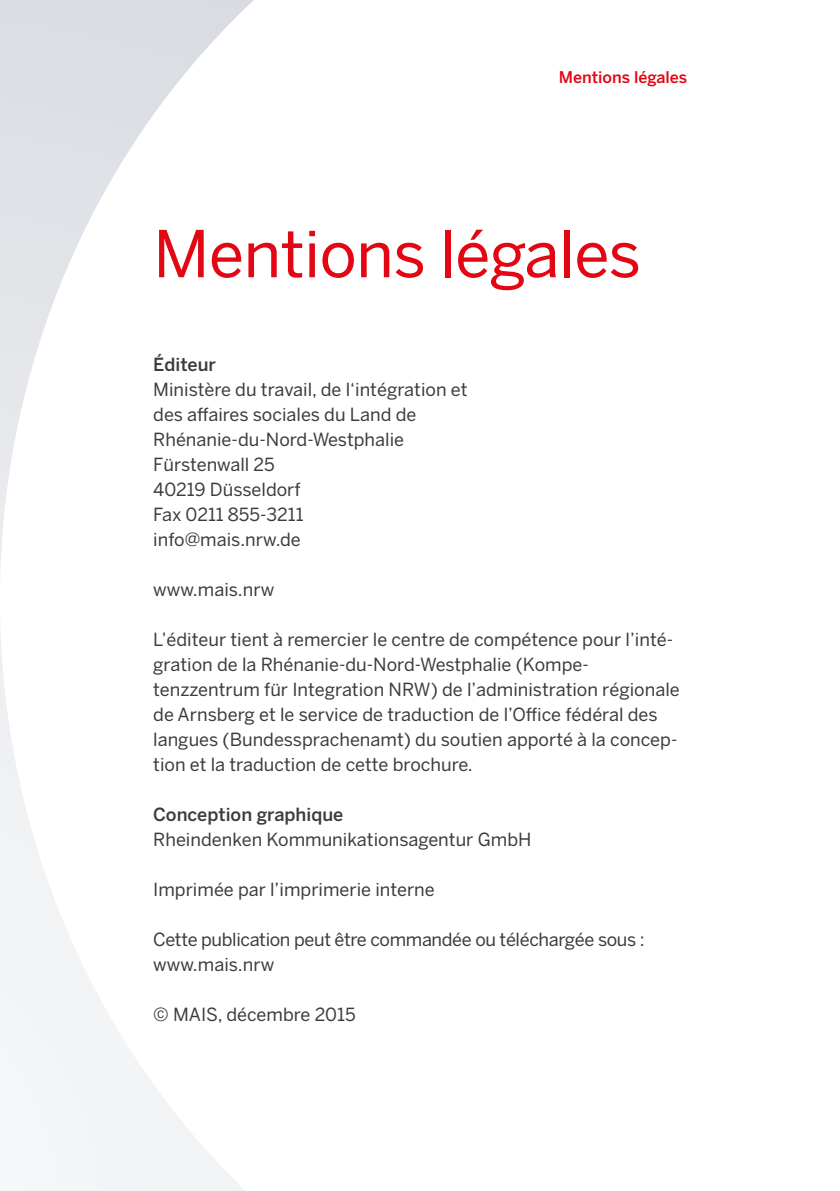
<style>
.page{position:relative;width:840px;height:1191px;background:#fff}
.page>*{position:absolute;margin:0;border:0;box-sizing:border-box;transform-origin:0 0}
.t1{font:64px "Benton Sans";letter-spacing:-.01em;color:#e30613}
.t2{font:18px/25px "Benton Sans";color:#3c3c3b}
.t3{font:18px/25px "Benton Sans";letter-spacing:-.02em;color:#3c3c3b}
.t4{font:500 18px "Benton Sans";color:#3c3c3b}
.t5{font:500 16px "Benton Sans";color:#e30613}
</style>
<div class="page">
<svg style="left:0;top:0;width:254px;height:1191px"></svg>
<p class="t5" style="left:558px;top:68px;width:130px">Mentions légales</p>
<h1 class="t1" style="left:153px;top:216px;width:489px">Mentions légales</h1>
<p class="t4" style="left:153px;top:354px;width:64px">Éditeur</p>
<p class="t2" style="left:153px;top:377px;width:316px">Ministère du travail, de l‘intégration et des affaires sociales du Land de<br>Rhénanie-du-Nord-Westphalie<br>Fürstenwall 25<br>40219 Düsseldorf<br>Fax 0211 855-3211<br>info@mais.nrw.de</p>
<p class="t2" style="left:153px;top:577px;width:122px">www.mais.nrw</p>
<p class="t2" style="left:153px;top:627px;width:527px">L’éditeur tient à remercier le centre de compétence pour l’inté&shy;gration de la Rhénanie-du-Nord-Westphalie (Kompe&shy;tenzzentrum für Integration NRW) de l’administration régionale de Arnsberg et le service de traduction de l’Office fédéral des langues (Bundessprachenamt) du soutien apporté à la concep&shy;tion et la traduction de cette brochure.</p>
<p class="t4" style="left:153px;top:804px;width:191px">Conception graphique</p>
<p class="t2" style="left:153px;top:827px;width:379px">Rheindenken Kommunikationsagentur GmbH</p>
<p class="t2" style="left:153px;top:877px;width:283px">Imprimée par l’imprimerie interne</p>
<p class="t3" style="left:153px;top:927px;width:492px">Cette publication peut être commandée ou téléchargée sous : www.mais.nrw</p>
<p class="t2" style="left:153px;top:1002px;width:204px">© MAIS, décembre 2015</p>
</div>
